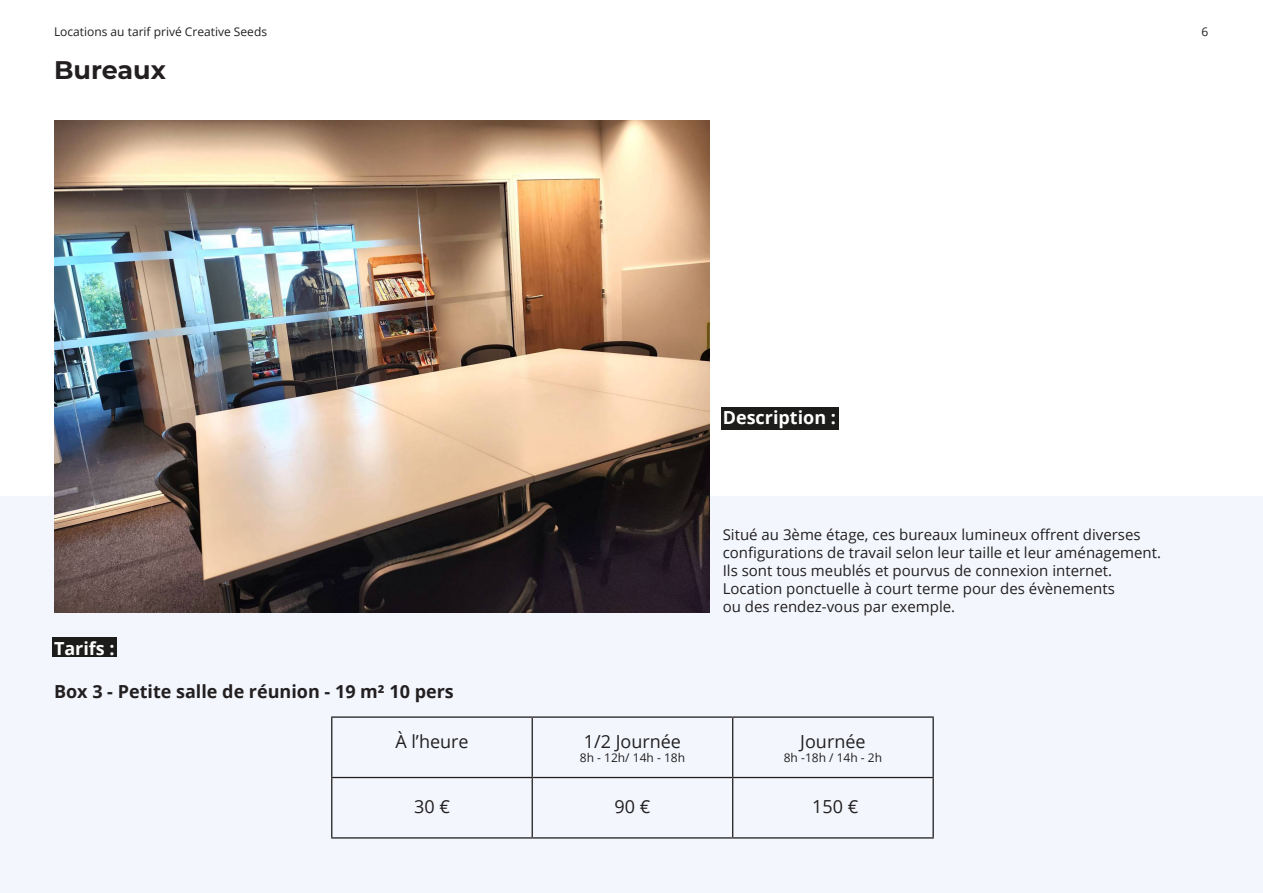
<style>
.page{position:relative;width:1263px;height:893px;background:#fff}
.page>*{position:absolute;margin:0;border:0;box-sizing:border-box;transform-origin:0 0}
.titrage{font:700 25.5px "Montserrat";color:#231f20}
.texte_de_labeur{font:700 18px "Open Sans";color:#231f20}
.texte_de_labeur-2{font:18px "Open Sans";color:#231f20}
.texte_de_labeur-3{font:700 18px "Open Sans";color:#fff}
.texte_de_labeur-4{font:15px/18px "Open Sans";color:#231f20}
.texte_de_labeur-5{font:12px "Open Sans";color:#231f20}
</style>
<div class="page">
<div style="left:0;top:496px;width:1263px;height:397px;background:#f3f7fd"></div>
<div style="left:722px;top:407px;width:117px;height:23px;background:#1c1d1a"></div>
<div style="left:52px;top:637px;width:65px;height:20px;background:#1c1d1a"></div>
<hr style="left:331px;top:716px;width:201px;height:2px;background:#231f20">
<hr style="left:331px;top:718px;width:1px;height:59px;background:#231f20">
<hr style="left:532px;top:716px;width:201px;height:2px;background:#231f20">
<hr style="left:532px;top:718px;width:1px;height:59px;background:#231f20">
<hr style="left:733px;top:716px;width:201px;height:2px;background:#231f20">
<hr style="left:732px;top:718px;width:1px;height:59px;background:#231f20">
<hr style="left:932px;top:718px;width:2px;height:59px;background:#231f20">
<hr style="left:331px;top:777px;width:201px;height:1px;background:#231f20">
<hr style="left:331px;top:778px;width:1px;height:59px;background:#231f20">
<hr style="left:532px;top:777px;width:201px;height:1px;background:#231f20">
<hr style="left:532px;top:778px;width:1px;height:59px;background:#231f20">
<hr style="left:733px;top:777px;width:201px;height:1px;background:#231f20">
<hr style="left:732px;top:778px;width:1px;height:59px;background:#231f20">
<hr style="left:932px;top:778px;width:2px;height:59px;background:#231f20">
<hr style="left:331px;top:837px;width:201px;height:2px;background:#231f20">
<hr style="left:532px;top:837px;width:201px;height:2px;background:#231f20">
<hr style="left:733px;top:837px;width:201px;height:2px;background:#231f20">
<img style="left:54px;top:120px;width:656px;height:492px">
<p class="texte_de_labeur-5" style="left:54px;top:24px;width:215px">Locations au tarif privé Creative Seeds</p>
<p class="texte_de_labeur-5" style="left:1201px;top:24px;width:8px">6</p>
<p class="titrage" style="left:54px;top:51px;width:113px">Bureaux</p>
<p class="texte_de_labeur-3" style="left:723px;top:405px;width:115px">Description :</p>
<p class="texte_de_labeur-3" style="left:54px;top:635px;width:62px">Tarifs :</p>
<p class="texte_de_labeur" style="left:54px;top:679px;width:401px">Box 3 - Petite salle de réunion - 19 m² 10 pers</p>
<p class="texte_de_labeur-2" style="left:395px;top:729px;width:75px">À l’heure</p>
<p class="texte_de_labeur-2" style="left:584px;top:729px;width:99px">1/2 Journée</p>
<p class="texte_de_labeur-5" style="left:580px;top:750px;width:107px">8h - 12h/ 14h - 18h</p>
<p class="texte_de_labeur-4" style="left:723px;top:525px;width:419px">Situé au 3ème étage, ces bureaux lumineux offrent diverses</p>
<p class="texte_de_labeur-4" style="left:723px;top:543px;width:440px">configurations de travail selon leur taille et leur aménagement.<br>Ils sont tous meublés et pourvus de connexion internet.</p>
<p class="texte_de_labeur-4" style="left:723px;top:579px;width:394px">Location ponctuelle à court terme pour des évènements</p>
<p class="texte_de_labeur-4" style="left:723px;top:597px;width:234px">ou des rendez-vous par exemple.</p>
<p class="texte_de_labeur-2" style="left:800px;top:729px;width:67px">Journée</p>
<p class="texte_de_labeur-5" style="left:784px;top:750px;width:100px">8h -18h / 14h - 2h</p>
<p class="texte_de_labeur-2" style="left:414px;top:794px;width:37px">30 €</p>
<p class="texte_de_labeur-2" style="left:614px;top:794px;width:37px">90 €</p>
<p class="texte_de_labeur-2" style="left:812px;top:794px;width:48px">150 €</p>
</div>
